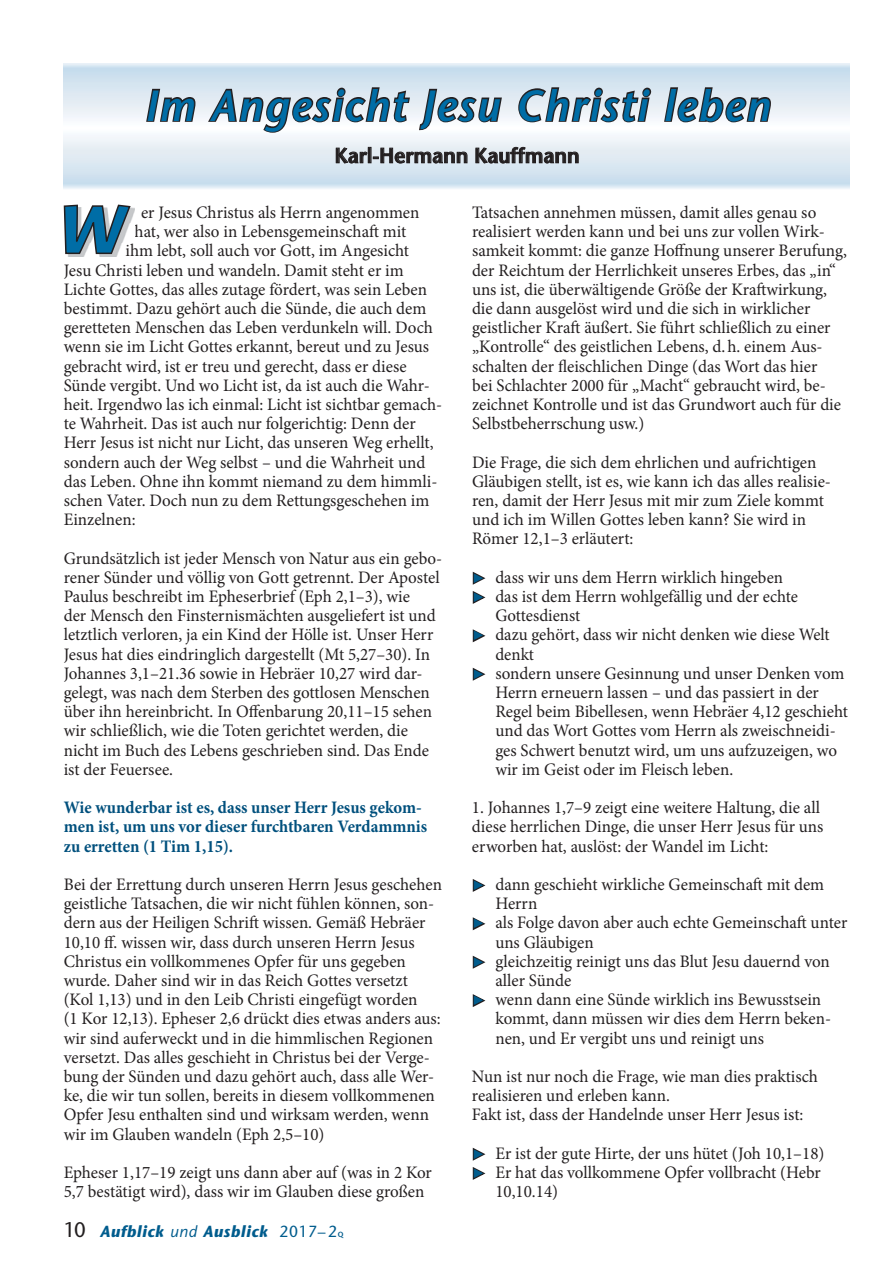
<style>
.page{position:relative;width:893px;height:1263px;background:#fff}
.page>*{position:absolute;margin:0;border:0;box-sizing:border-box;transform-origin:0 0}
.t1{font:italic 600 43.5px "Stone Sans";letter-spacing:.045em;color:#006da6}
.t2{font:600 21px "Stone Sans";color:#231f20}
.t3{font:21px "Stone Sans";color:#231f20}
.t4{font:17.55px/19.2px "Minion Pro";color:#231f20}
.t5{font:17.55px/19.2px "Minion Pro";color:#231f20;scale:.96 1}
.t6{font:700 17.55px/19.2px "Minion Pro";color:#00507d;scale:.95 1}
.t7{font:italic 700 16.05px "Stone Sans";letter-spacing:.04em;color:#005c8d}
.s1{font-weight:400}
.s2{font-weight:400;font-style:normal}
.s3{font-weight:600;font-style:normal;font-size:7.5px}
</style>
<div class="page">
<img style="left:68px;top:207px;width:66px;height:50px">
<img style="left:132px;top:225px;width:2px;height:17px">
<svg style="left:63px;top:204px;width:69px;height:51px"></svg>
<svg style="left:145px;top:88px;width:52px;height:36px"></svg>
<svg style="left:206px;top:86px;width:205px;height:48px"></svg>
<svg style="left:417px;top:87px;width:86px;height:44px"></svg>
<svg style="left:517px;top:86px;width:134px;height:38px;background:#a7abb0"></svg>
<div style="left:642px;top:88px;width:9px;height:9px;border:3px solid #231f20;border-radius:3px"></div>
<svg style="left:662px;top:86px;width:110px;height:38px;background:#a3a7ac"></svg>
<svg style="left:336px;top:147px;width:132px;height:17px;background:#a9afb4"></svg>
<svg style="left:475px;top:147px;width:104px;height:17px;background:#a6abb0"></svg>
<svg style="left:472px;top:571px;width:14px;height:33px"></svg>
<svg style="left:472px;top:629px;width:14px;height:14px"></svg>
<svg style="left:472px;top:667px;width:14px;height:14px"></svg>
<svg style="left:472px;top:879px;width:14px;height:13px"></svg>
<svg style="left:472px;top:917px;width:14px;height:14px"></svg>
<svg style="left:472px;top:955px;width:14px;height:14px"></svg>
<svg style="left:472px;top:994px;width:14px;height:13px"></svg>
<svg style="left:472px;top:1147px;width:14px;height:33px"></svg>
<h1 class="t1" style="left:144px;top:89px;width:627px">Im Angesicht Jesu Christi leben</h1>
<p class="t2" style="left:335px;top:147px;width:246px">Karl-Hermann Kauffmann</p>
<p class="t4" style="left:141px;top:204px;width:280px">er Jesus Christus als Herrn angenommen</p>
<p class="t4" style="left:135px;top:223px;width:273px">hat, wer also in Lebensgemeinschaft mit</p>
<p class="t4" style="left:126px;top:243px;width:285px">ihm lebt, soll auch vor Gott, im Angesicht</p>
<p class="t4" style="left:64px;top:262px;width:341px">Jesu Christi leben und wandeln. Damit steht er im</p>
<p class="t4" style="left:64px;top:281px;width:365px">Lichte Gottes, das alles zutage fördert, was sein Leben</p>
<p class="t4" style="left:64px;top:300px;width:364px">bestimmt. Dazu gehört auch die Sünde, die auch dem</p>
<p class="t4" style="left:64px;top:319px;width:371px">geretteten Menschen das Leben verdunkeln will. Doch</p>
<p class="t4" style="left:64px;top:339px;width:367px">wenn sie im Licht Gottes erkannt, bereut und zu Jesus</p>
<p class="t4" style="left:64px;top:358px;width:344px">gebracht wird, ist er treu und gerecht, dass er diese</p>
<p class="t4" style="left:64px;top:377px;width:368px">Sünde vergibt. Und wo Licht ist, da ist auch die Wahr-</p>
<p class="t4" style="left:64px;top:396px;width:380px">heit. Irgendwo las ich einmal: Licht ist sichtbar gemach-</p>
<p class="t4" style="left:64px;top:415px;width:354px">te Wahrheit. Das ist auch nur folgerichtig: Denn der</p>
<p class="t4" style="left:64px;top:435px;width:371px">Herr Jesus ist nicht nur Licht, das unseren Weg erhellt,</p>
<p class="t4" style="left:64px;top:454px;width:363px">sondern auch der Weg selbst – und die Wahrheit und</p>
<p class="t4" style="left:64px;top:473px;width:375px">das Leben. Ohne ihn kommt niemand zu dem himmli-</p>
<p class="t4" style="left:64px;top:492px;width:367px">schen Vater. Doch nun zu dem Rettungsgeschehen im</p>
<p class="t4" style="left:64px;top:511px;width:73px">Einzelnen:</p>
<p class="t4" style="left:64px;top:550px;width:380px">Grundsätzlich ist jeder Mensch von Natur aus ein gebo&shy;rener Sünder und völlig von Gott getrennt. Der Apostel Paulus beschreibt im Epheserbrief (Eph 2,1–3), wie<br>der Mensch den Finsternismächten ausgeliefert ist und letztlich verloren, ja ein Kind der Hölle ist. Unser Herr Jesus hat dies eindringlich dargestellt (Mt 5,27–30). In Johannes 3,1–21.36 sowie in Hebräer 10,27 wird dar&shy;gelegt, was nach dem Sterben des gottlosen Menschen über ihn hereinbricht. In Offenbarung 20,11–15 sehen wir schließlich, wie die Toten gerichtet werden, die nicht im Buch des Lebens geschrieben sind. Das Ende ist der Feuersee.</p>
<p class="t6" style="left:64px;top:799px;width:384px">Wie wunderbar ist es, dass unser Herr Jesus gekom&shy;men ist, um uns vor dieser furchtbaren Verdammnis zu erretten (1 Tim 1,15).</p>
<p class="t4" style="left:64px;top:876px;width:380px">Bei der Errettung durch unseren Herrn Jesus geschehen geistliche Tatsachen, die wir nicht fühlen können, son&shy;dern aus der Heiligen Schrift wissen. Gemäß Hebräer 10,10 ff. wissen wir, dass durch unseren Herrn Jesus Christus ein vollkommenes Opfer für uns gegeben wurde. Daher sind wir in das Reich Gottes versetzt<br>(Kol 1,13) und in den Leib Christi eingefügt worden<br>(1 Kor 12,13). Epheser 2,6 drückt dies etwas anders aus: wir sind auferweckt und in die himmlischen Regionen versetzt. Das alles geschieht in Christus bei der Verge&shy;bung der Sünden und dazu gehört auch, dass alle Wer&shy;ke, die wir tun sollen, bereits in diesem vollkommenen Opfer Jesu enthalten sind und wirksam werden, wenn wir im Glauben wandeln (Eph 2,5–10)</p>
<p class="t4" style="left:64px;top:1164px;width:370px">Epheser 1,17–19 zeigt uns dann aber auf (was in 2 Kor<br>5,7 bestätigt wird), dass wir im Glauben diese großen</p>
<p class="t3" style="left:64px;top:1222px;width:24px">10</p>
<p class="t7" style="left:100px;top:1225px;width:245px">Aufblick <span class="s1">und</span> Ausblick <span class="s2">2017–2</span><span class="s3">Q</span></p>
<p class="t4" style="left:472px;top:204px;width:376px">Tatsachen annehmen müssen, damit alles genau so realisiert werden kann und bei uns zur vollen Wirk&shy;samkeit kommt: die ganze Hoffnung unserer Berufung, der Reichtum der Herrlichkeit unseres Erbes, das „in“ uns ist, die überwältigende Größe der Kraftwirkung, die dann ausgelöst wird und die sich in wirklicher geistlicher Kraft äußert. Sie führt schließlich zu einer „Kontrolle“ des geistlichen Lebens, d. h. einem Aus&shy;schalten der fleischlichen Dinge (das Wort das hier<br>bei Schlachter 2000 für „Macht“ gebraucht wird, be&shy;zeichnet Kontrolle und ist das Grundwort auch für die Selbstbeherrschung usw.)</p>
<p class="t4" style="left:472px;top:454px;width:360px">Die Frage, die sich dem ehrlichen und aufrichtigen Gläubigen stellt, ist es, wie kann ich das alles realisie&shy;ren, damit der Herr Jesus mit mir zum Ziele kommt und ich im Willen Gottes leben kann? Sie wird in Römer 12,1–3 erläutert:</p>
<p class="t5" style="left:495px;top:569px;width:369px">dass wir uns dem Herrn wirklich hingeben<br>das ist dem Herrn wohlgefällig und der echte Gottesdienst<br>dazu gehört, dass wir nicht denken wie diese Welt denkt<br>sondern unsere Gesinnung und unser Denken vom Herrn erneuern lassen – und das passiert in der Regel beim Bibellesen, wenn Hebräer 4,12 geschieht und das Wort Gottes vom Herrn als zweischneidi&shy;ges Schwert benutzt wird, um uns aufzuzeigen, wo wir im Geist oder im Fleisch leben.</p>
<p class="t4" style="left:472px;top:799px;width:353px">1. Johannes 1,7–9 zeigt eine weitere Haltung, die all diese herrlichen Dinge, die unser Herr Jesus für uns erworben hat, auslöst: der Wandel im Licht:</p>
<p class="t4" style="left:495px;top:876px;width:353px">dann geschieht wirkliche Gemeinschaft mit dem Herrn<br>als Folge davon aber auch echte Gemeinschaft unter uns Gläubigen<br>gleichzeitig reinigt uns das Blut Jesu dauernd von aller Sünde<br>wenn dann eine Sünde wirklich ins Bewusstsein kommt, dann müssen wir dies dem Herrn beken&shy;nen, und Er vergibt uns und reinigt uns</p>
<p class="t4" style="left:472px;top:1068px;width:347px">Nun ist nur noch die Frage, wie man dies praktisch realisieren und erleben kann.<br>Fakt ist, dass der Handelnde unser Herr Jesus ist:</p>
<p class="t4" style="left:495px;top:1145px;width:330px">Er ist der gute Hirte, der uns hütet (Joh 10,1–18)<br>Er hat das vollkommene Opfer vollbracht (Hebr<br>10,10.14)</p>
</div>
